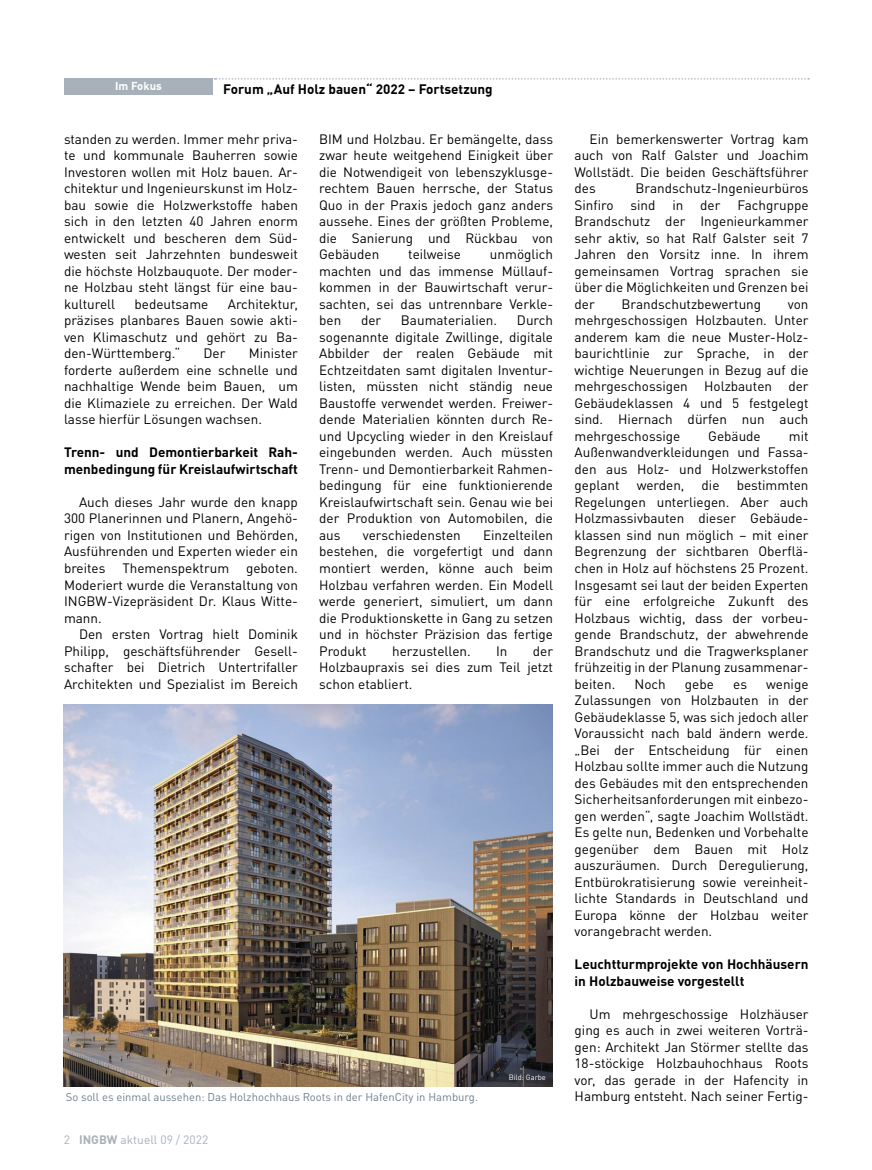
<style>
.page{position:relative;width:872px;height:1170px;background:#fff}
.page>*{position:absolute;margin:0;border:0;box-sizing:border-box;transform-origin:0 0}
.t1{font:13.5px/16.5px "DINOT";color:#000;text-align:justify}
.t2{font:700 13.5px/16.5px "DINOT";color:#000}
.t3{font:700 13.5px "DIN Offc";color:#000}
.t4{font:12px "DIN Offc";color:#a8b1b9}
.t5{font:11.25px "DINOT";color:#6d808d}
.t6{font:700 11.25px "DIN Offc";color:#fff}
.t7{font:7.5px "DIN Offc";letter-spacing:-.005em;color:#fff}
.s1{font-weight:700}
</style>
<div class="page">
<div style="left:64px;top:78px;width:149px;height:17px;background:#a8b1b9"></div>
<svg style="left:215px;top:78px;width:594px;height:2px"></svg>
<img style="left:63px;top:704px;width:490px;height:382px">
<p class="t6" style="left:115px;top:78px;width:48px">Im Fokus</p>
<p class="t3" style="left:223px;top:80px;width:271px">Forum „Auf Holz bauen“ 2022 – Fortsetzung</p>
<p class="t1" style="left:64px;top:130px;width:235px">standen zu werden. Immer mehr priva&shy;te und kommunale Bauherren sowie Investoren wollen mit Holz bauen. Ar&shy;chitektur und Ingenieurskunst im Holz&shy;bau sowie die Holzwerkstoffe haben sich in den letzten 40 Jahren enorm entwickelt und bescheren dem Süd&shy;westen seit Jahrzehnten bundesweit die höchste Holzbauquote. Der moder&shy;ne Holzbau steht längst für eine bau&shy;kulturell</p>
<p class="t1" style="left:64px;top:295px;width:235px;text-indent:164px">Architektur, präzises planbares Bauen sowie akti&shy;ven Klimaschutz und gehört zu Ba&shy;den-Württemberg.“</p>
<p class="t1" style="left:135px;top:295px;width:75px">bedeutsame</p>
<p class="t1" style="left:64px;top:345px;width:235px;text-indent:185px">Minister forderte außerdem eine schnelle und nachhaltige Wende beim Bauen, um die Klimaziele zu erreichen. Der Wald lasse hierfür Lösungen wachsen.</p>
<p class="t2" style="left:64px;top:444px;width:235px">Trenn- und Demontierbarkeit Rah&shy;menbedingung für Kreislaufwirtschaft</p>
<p class="t1" style="left:64px;top:493px;width:235px;text-indent:15px">Auch dieses Jahr wurde den knapp 300 Planerinnen und Planern, Angehö&shy;rigen von Institutionen und Behörden, Ausführenden und Experten wieder ein breites</p>
<p class="t1" style="left:203px;top:345px;width:23px">Der</p>
<p class="t1" style="left:64px;top:559px;width:235px;text-align:left;text-indent:182px">geboten.<br>Moderiert wurde die Veranstaltung von<br>INGBW-Vizepräsident Dr. Klaus Witte&shy;mann.</p>
<p class="t1" style="left:64px;top:625px;width:235px;text-indent:15px">Den ersten Vortrag hielt Dominik Philipp, geschäftsführender Gesell&shy;schafter bei Dietrich Untertrifaller Architekten und Spezialist im Bereich</p>
<p class="t1" style="left:122px;top:559px;width:108px">Themenspektrum</p>
<p class="t1" style="left:319px;top:130px;width:235px">BIM und Holzbau. Er bemängelte, dass zwar heute weitgehend Einigkeit über die Notwendigeit von lebenszyklusge&shy;rechtem Bauen herrsche, der Status Quo in der Praxis jedoch ganz anders aussehe. Eines der größten Probleme, die Sanierung und Rückbau von Gebäuden</p>
<p class="t1" style="left:319px;top:246px;width:235px;text-align:left;text-indent:171px">unmöglich machten und das immense Müllauf&shy;kommen in der Bauwirtschaft verur&shy;sachten, sei das untrennbare Verkle&shy;ben</p>
<p class="t1" style="left:408px;top:246px;width:54px">teilweise</p>
<p class="t1" style="left:361px;top:312px;width:22px">der</p>
<p class="t1" style="left:401px;top:312px;width:98px">Baumaterialien.</p>
<p class="t1" style="left:319px;top:312px;width:235px;text-align:left;text-indent:198px">Durch sogenannte digitale Zwillinge, digitale<br>Abbilder der realen Gebäude mit<br>Echtzeitdaten samt digitalen Inventur&shy;listen, müssten nicht ständig neue<br>Baustoffe verwendet werden. Freiwer&shy;dende Materialien könnten durch Re&shy;und Upcycling wieder in den Kreislauf eingebunden werden. Auch müssten<br>Trenn- und Demontierbarkeit Rahmen&shy;bedingung für eine funktionierende<br>Kreislaufwirtschaft sein. Genau wie bei der Produktion von Automobilen, die aus</p>
<p class="t1" style="left:319px;top:526px;width:235px;text-indent:164px">Einzelteilen bestehen, die vorgefertigt und dann montiert werden, könne auch beim Holzbau verfahren werden. Ein Modell werde generiert, simuliert, um dann die Produktionskette in Gang zu setzen und in höchster Präzision das fertige Produkt</p>
<p class="t1" style="left:363px;top:526px;width:99px">verschiedensten</p>
<p class="t1" style="left:319px;top:642px;width:235px;text-indent:214px">der Holzbaupraxis sei dies zum Teil jetzt schon etabliert.</p>
<p class="t1" style="left:392px;top:642px;width:80px">herzustellen.</p>
<p class="t1" style="left:496px;top:642px;width:13px">In</p>
<p class="t7" style="left:508px;top:1072px;width:39px">Bild: Garbe</p>
<p class="t1" style="left:574px;top:130px;width:235px;text-indent:15px">Ein bemerkenswerter Vortrag kam auch von Ralf Galster und Joachim Wollstädt. Die beiden Geschäftsführer des</p>
<p class="t1" style="left:574px;top:180px;width:235px;text-indent:61px">Brandschutz-Ingenieurbüros Sinfiro sind in der Fachgruppe Brandschutz der Ingenieurkammer sehr aktiv, so hat Ralf Galster seit 7<br>Jahren den Vorsitz inne. In ihrem gemeinsamen Vortrag sprachen sie über die Möglichkeiten und Grenzen bei der</p>
<p class="t1" style="left:621px;top:295px;width:141px">Brandschutzbewertung</p>
<p class="t1" style="left:574px;top:295px;width:235px;text-indent:213px">von mehrgeschossigen Holzbauten. Unter anderem kam die neue Muster-Holz&shy;baurichtlinie zur Sprache, in der wichtige Neuerungen in Bezug auf die mehrgeschossigen Holzbauten der Gebäudeklassen 4 und 5 festgelegt sind. Hiernach dürfen nun auch mehrgeschossige</p>
<p class="t1" style="left:708px;top:427px;width:54px">Gebäude</p>
<p class="t1" style="left:574px;top:427px;width:235px;text-align:left;text-indent:214px">mit<br>Außenwandverkleidungen und Fassa&shy;den aus Holz- und Holzwerkstoffen geplant</p>
<p class="t1" style="left:574px;top:477px;width:235px;text-indent:162px">bestimmten Regelungen unterliegen. Aber auch Holzmassivbauten dieser Gebäude&shy;klassen sind nun möglich – mit einer Begrenzung der sichtbaren Oberflä&shy;chen in Holz auf höchstens 25 Prozent.<br>Insgesamt sei laut der beiden Experten für eine erfolgreiche Zukunft des Holzbaus wichtig, dass der vorbeu&shy;gende Brandschutz, der abwehrende Brandschutz und die Tragwerksplaner frühzeitig in der Planung zusammenar&shy;beiten.</p>
<p class="t1" style="left:636px;top:477px;width:49px">werden,</p>
<p class="t1" style="left:701px;top:477px;width:19px">die</p>
<p class="t1" style="left:574px;top:675px;width:235px;text-indent:192px">wenige Zulassungen von Holzbauten in der Gebäudeklasse 5, was sich jedoch aller Voraussicht nach bald ändern werde. „Bei der Entscheidung für einen Holzbau sollte immer auch die Nutzung des Gebäudes mit den entsprechenden Sicherheitsanforderungen mit einbezo&shy;gen werden“, sagte Joachim Wollstädt.<br>Es gelte nun, Bedenken und Vorbehalte gegenüber dem Bauen mit Holz auszuräumen. Durch Deregulierung, Entbürokratisierung sowie vereinheit&shy;lichte Standards in Deutschland und Europa könne der Holzbau weiter vorangebracht werden.</p>
<p class="t2" style="left:574px;top:955px;width:235px">Leuchtturmprojekte von Hochhäusern in Holzbauweise vorgestellt</p>
<p class="t1" style="left:574px;top:1005px;width:235px;text-indent:15px">Um mehrgeschossige Holzhäuser ging es auch in zwei weiteren Vorträ&shy;gen: Architekt Jan Störmer stellte das 18-stöckige Holzbauhochhaus Roots vor, das gerade in der Hafencity in</p>
<p class="t1" style="left:634px;top:675px;width:33px">Noch</p>
<p class="t1" style="left:685px;top:675px;width:30px">gebe</p>
<p class="t1" style="left:733px;top:675px;width:15px">es</p>
<p class="t5" style="left:66px;top:1090px;width:414px">So soll es einmal aussehen: Das Holzhochhaus Roots in der HafenCity in Hamburg.</p>
<p class="t1" style="left:574px;top:1087px;width:235px">Hamburg entsteht. Nach seiner Fertig-</p>
<p class="t4" style="left:64px;top:1131px;width:146px">2 <span class="s1">INGBW</span> aktuell 09 / 2022</p>
</div>
